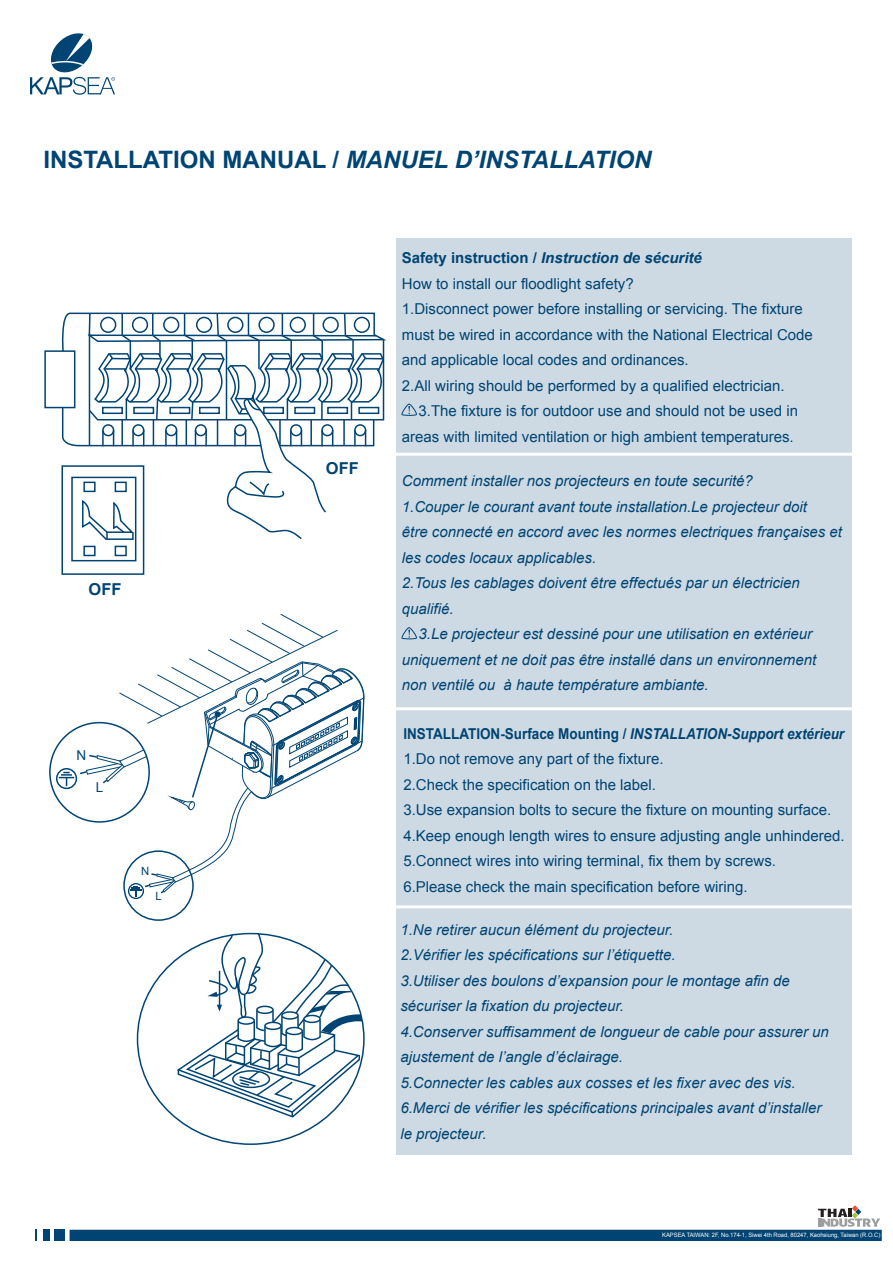
<style>
.page{position:relative;width:893px;height:1263px;background:#fff}
.page>*{position:absolute;margin:0;border:0;box-sizing:border-box;transform-origin:0 0}
.t1{font:italic 700 24px "Arial";color:#004473}
.t2{font:700 16.5px "Arial";color:#004473}
.t3{font:italic 15px/25.5px "Arial";color:#004473}
.t4{font:15px/25.5px "Arial";color:#004473}
.t5{font:13.65px "Arial";color:#004473}
.t6{font:11.25px "Arial";color:#004473}
.t7{font:6px "Arial";color:#fff}
.s1{font-style:normal}
.s2{font-weight:700}
.s3{font-weight:700;font-style:italic}
</style>
<div class="page">
<div style="left:56px;top:768px;width:21px;height:21px;border:2px solid #004473;border-radius:50%"></div>
<svg style="left:59px;top:614px;width:306px;height:285px"></svg>
<div style="left:396px;top:238px;width:455px;height:916px;background:#cddae3"></div>
<svg style="left:30px;top:33px;width:85px;height:62px"></svg>
<hr style="left:393px;top:707px;width:459px;height:3px;background:#fff">
<div style="left:44px;top:350px;width:31px;height:58px;border:2px solid #004473"></div>
<div style="left:71px;top:477px;width:65px;height:84px;border:2px solid #004473"></div>
<div style="left:115px;top:546px;width:12px;height:10px;border:2px solid #004473"></div>
<div style="left:83px;top:546px;width:13px;height:10px;border:2px solid #004473"></div>
<div style="left:61px;top:465px;width:83px;height:110px;border:2px solid #004473"></div>
<svg style="left:59px;top:312px;width:328px;height:229px"></svg>
<hr style="left:394px;top:453px;width:460px;height:3px;background:#fff">
<hr style="left:394px;top:905px;width:460px;height:3px;background:#fff">
<svg style="left:401px;top:627px;width:16px;height:12px"></svg>
<svg style="left:401px;top:403px;width:16px;height:13px"></svg>
<svg style="left:175px;top:932px;width:187px;height:186px"></svg>
<div style="left:70px;top:1230px;width:812px;height:11px;background:#004473"></div>
<div style="left:54px;top:1230px;width:11px;height:11px;background:#004473"></div>
<div style="left:43px;top:1230px;width:6px;height:11px;background:#004473"></div>
<svg style="left:35px;top:1230px;width:2px;height:11px"></svg>
<svg style="left:818px;top:1205px;width:62px;height:22px"></svg>
<h1 class="t1" style="left:43px;top:144px;width:609px"><span class="s1">INSTALLATION MANUAL /</span> MANUEL D’INSTALLATION</h1>
<p class="t2" style="left:89px;top:578px;width:34px">OFF</p>
<p class="t5" style="left:77px;top:747px;width:11px">N</p>
<p class="t5" style="left:96px;top:778px;width:9px">L</p>
<p class="t6" style="left:141px;top:863px;width:10px">N</p>
<p class="t6" style="left:156px;top:888px;width:8px">L</p>
<p class="t2" style="left:326px;top:457px;width:34px">OFF</p>
<p class="t4" style="left:402px;top:245px;width:413px"><span class="s2">Safety instruction /</span> <span class="s3">Instruction de sécurité<br></span>How to install our floodlight safety?<br>1.Disconnect power before installing or servicing. The fixture must be wired in accordance with the National Electrical Code and applicable local codes and ordinances.<br>2.All wiring should be performed by a qualified electrician.</p>
<p class="t4" style="left:402px;top:398px;width:398px;text-align:right">3.The fixture is for outdoor use and should not be used in areas with limited ventilation or high ambient temperatures.</p>
<p class="t3" style="left:402px;top:468px;width:352px">Comment installer nos projecteurs en toute securité?</p>
<p class="t3" style="left:402px;top:494px;width:407px">1.Couper le courant avant toute installation.Le projecteur doit</p>
<p class="t3" style="left:402px;top:519px;width:442px">être connecté en accord avec les normes electriques françaises et</p>
<p class="t3" style="left:402px;top:545px;width:196px">les codes locaux applicables.</p>
<p class="t3" style="left:402px;top:570px;width:399px">2.Tous les cablages doivent être effectués par un électricien</p>
<p class="t3" style="left:402px;top:596px;width:53px">qualifié.</p>
<p class="t3" style="left:419px;top:621px;width:395px">3.Le projecteur est dessiné pour une utilisation en extérieur</p>
<p class="t3" style="left:402px;top:647px;width:416px">uniquement et ne doit pas être installé dans un environnement</p>
<p class="t3" style="left:402px;top:672px;width:308px">non ventilé ou à haute température ambiante.</p>
<p class="t4" style="left:403px;top:721px;width:443px"><span class="s2">INSTALLATION-Surface Mounting /</span> <span class="s3">INSTALLATION-Support extérieur </span>1.Do not remove any part of the fixture.<br>2.Check the specification on the label.<br>3.Use expansion bolts to secure the fixture on mounting surface.<br>4.Keep enough length wires to ensure adjusting angle unhindered.<br>5.Connect wires into wiring terminal, fix them by screws.<br>6.Please check the main specification before wiring.</p>
<p class="t3" style="left:400px;top:917px;width:430px">1.Ne retirer aucun élément du projecteur.<br>2.Vérifier les spécifications sur l’étiquette.<br>3.Utiliser des boulons d’expansion pour le montage afin de sécuriser la fixation du projecteur.<br>4.Conserver suffisamment de longueur de cable pour assurer un ajustement de l’angle d’éclairage.<br>5.Connecter les cables aux cosses et les fixer avec des vis.<br>6.Merci de vérifier les spécifications principales avant d’installer le projecteur.</p>
<p class="t7" style="left:662px;top:1231px;width:220px">KAPSEA TAIWAN: 2F, No.174-1, Siwei 4th Road, 80247, Kaohsiung, Taiwan (R.O.C)</p>
</div>
